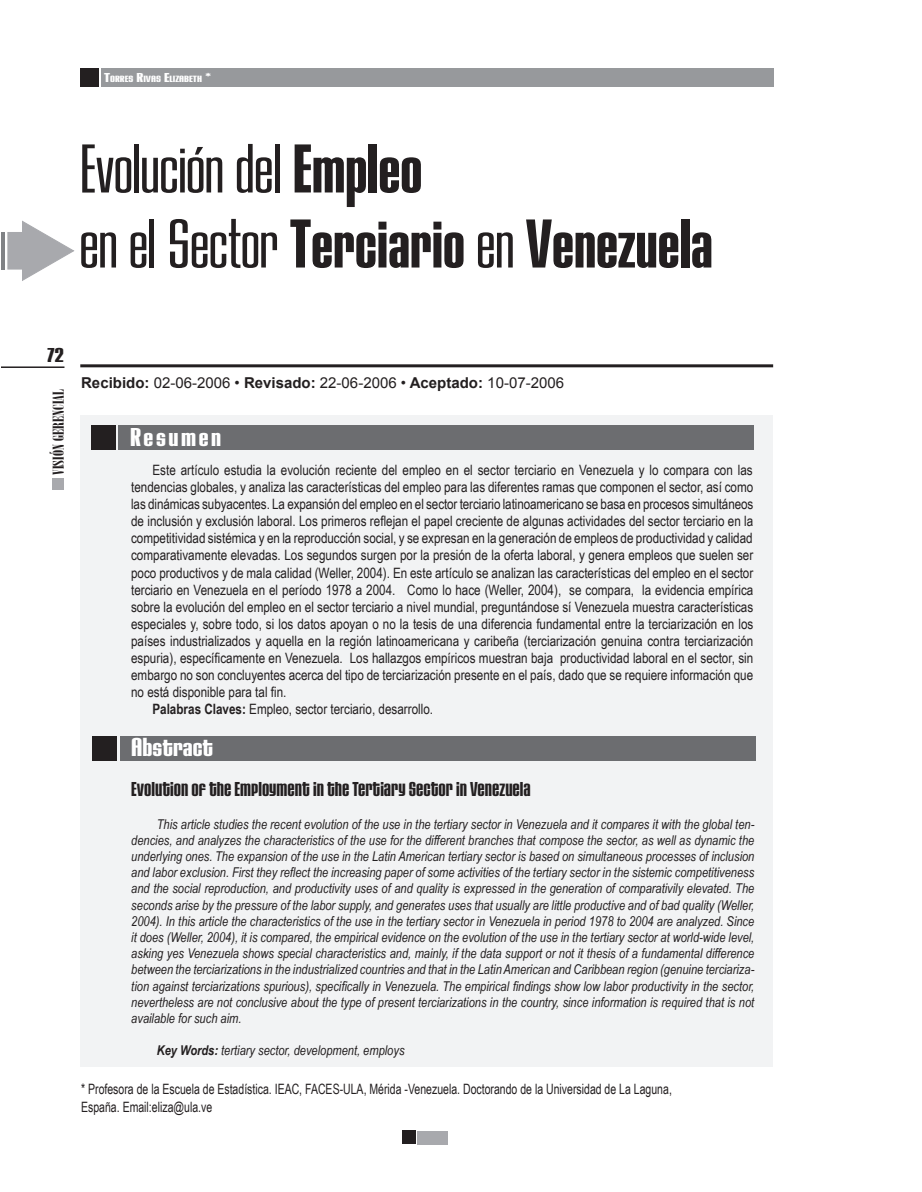
<style>
.page{position:relative;width:922px;height:1192px;background:#fff}
.page>*{position:absolute;margin:0;border:0;box-sizing:border-box;transform-origin:0 0}
.t1{font:72px "House Gothic Bold One";color:#231f20}
.t2{font:72px "House Gothic Light One";color:#231f20}
.t3{font:27px "House Gothic Bold One";color:#fff;scale:1.2 1}
.t4{font:27px "House Gothic Bold One";letter-spacing:.08em;color:#fff;scale:1.2 1}
.t5{font:21px "House Gothic Bold Three";color:#231f20}
.t6{font:21px "House Gothic Bold Three";color:#231f20;scale:1.3 1}
.t7{font:15px "Arial";color:#231f20}
.t8{font:15px "Onyx";color:#231f20;scale:1.3 1}
.t9{font:14.25px "Arial Narrow";color:#231f20}
.t10{font:14.25px/17.1px "Arial Narrow";color:#231f20;scale:.9 1}
.t11{font:italic 13.5px/16.2px "Arial Narrow";color:#231f20;text-align:justify}
.t12{font:9.45px "House Gothic Bold Two";color:#fff;scale:1.5 1}
.s1{font-size:13.5px}
.s2{font-family:"House Gothic Bold One"}
.s3{font-family:"House Gothic Light One"}
.s4{font-weight:700}
</style>
<div class="page">
<hr style="left:2px;top:366px;width:62px;height:2px;background:#231f20">
<div style="left:52px;top:478px;width:12px;height:11px;background:#a8a9ad"></div>
<div style="left:417px;top:1130px;width:30px;height:14px;background:#a8a9ad"></div>
<div style="left:402px;top:1130px;width:13px;height:14px;background:#231f20"></div>
<div style="left:80px;top:415px;width:692px;height:651px;background:#f2f3f4"></div>
<svg style="left:22px;top:220px;width:53px;height:61px"></svg>
<div style="left:8px;top:232px;width:28px;height:37px;background:#a8a9ad"></div>
<div style="left:7px;top:232px;width:30px;height:37px;border:1px solid #a8a9ad"></div>
<hr style="left:80px;top:364px;width:693px;height:3px;background:#231f20">
<div style="left:101px;top:68px;width:672px;height:19px;background:#97999c"></div>
<div style="left:80px;top:68px;width:18px;height:19px;background:#231f20"></div>
<hr style="left:2px;top:232px;width:3px;height:37px;background:#808285">
<div style="left:118px;top:425px;width:636px;height:25px;background:#6c6d70"></div>
<div style="left:91px;top:425px;width:25px;height:25px;background:#231f20"></div>
<div style="left:120px;top:735px;width:635px;height:25px;background:#6c6d70"></div>
<div style="left:92px;top:735px;width:25px;height:25px;background:#231f20"></div>
<p class="t12" style="left:104px;top:73px;width:73px"><span class="s1">T</span>ORRES <span class="s1">R</span>IVAS <span class="s1">E</span>LIZABETH <span class="s1">*</span></p>
<h1 class="t2" style="left:80px;top:128px;width:344px">Evolución del <span class="s2">Empleo</span></h1>
<h1 class="t1" style="left:80px;top:201px;width:634px"><span class="s3">en el Sector</span> Terciario <span class="s3">en</span> Venezuela</h1>
<h3 class="t6" style="left:47px;top:343px;width:14px">72</h3>
<p class="t8" style="left:50px;top:475px;width:68px;rotate:-90deg">VISIÓN GERENCIAL</p>
<p class="t7" style="left:81px;top:373px;width:484px"><span class="s4">Recibido:</span> 02-06-2006 • <span class="s4">Revisado:</span> 22-06-2006 • <span class="s4">Aceptado:</span> 10-07-2006</p>
<h2 class="t4" style="left:130px;top:421px;width:77px">Resumen</h2>
<p class="t9" style="left:152px;top:459px;width:602px">Este artículo estudia la evolución reciente del empleo en el sector terciario en Venezuela y lo compara con las</p>
<p class="t9" style="left:131px;top:476px;width:623px">tendencias globales, y analiza las características del empleo para las diferentes ramas que componen el sector, así como</p>
<p class="t9" style="left:131px;top:493px;width:623px">las dinámicas subyacentes. La expansión del empleo en el sector terciario latinoamericano se basa en procesos simultáneos</p>
<p class="t9" style="left:131px;top:511px;width:623px">de inclusión y exclusión laboral. Los primeros reflejan el papel creciente de algunas actividades del sector terciario en la</p>
<p class="t9" style="left:131px;top:528px;width:623px">competitividad sistémica y en la reproducción social, y se expresan en la generación de empleos de productividad y calidad</p>
<p class="t9" style="left:131px;top:545px;width:623px">comparativamente elevadas. Los segundos surgen por la presión de la oferta laboral, y genera empleos que suelen ser</p>
<p class="t9" style="left:131px;top:562px;width:623px">poco productivos y de mala calidad (Weller, 2004). En este artículo se analizan las características del empleo en el sector</p>
<p class="t9" style="left:131px;top:579px;width:623px">terciario en Venezuela en el período 1978 a 2004. Como lo hace (Weller, 2004), se compara, la evidencia empírica</p>
<p class="t9" style="left:131px;top:596px;width:623px">sobre la evolución del empleo en el sector terciario a nivel mundial, preguntándose sí Venezuela muestra características</p>
<p class="t9" style="left:131px;top:613px;width:623px">especiales y, sobre todo, si los datos apoyan o no la tesis de una diferencia fundamental entre la terciarización en los</p>
<p class="t9" style="left:131px;top:630px;width:623px">países industrializados y aquella en la región latinoamericana y caribeña (terciarización genuina contra terciarización</p>
<p class="t9" style="left:131px;top:647px;width:623px">espuria), específicamente en Venezuela. Los hallazgos empíricos muestran baja productividad laboral en el sector, sin</p>
<p class="t9" style="left:131px;top:664px;width:623px">embargo no son concluyentes acerca del tipo de terciarización presente en el país, dado que se requiere información que</p>
<p class="t9" style="left:131px;top:682px;width:157px">no está disponible para tal fin.</p>
<p class="t9" style="left:152px;top:699px;width:282px"><span class="s4">Palabras Claves:</span> Empleo, sector terciario, desarrollo.</p>
<h2 class="t3" style="left:131px;top:731px;width:70px">Abstract</h2>
<h3 class="t5" style="left:131px;top:776px;width:401px">Evolution of the Employment in the Tertiary Sector in Venezuela</h3>
<p class="t11" style="left:131px;top:815px;width:624px;text-indent:26px">This article studies the recent evolution of the use in the tertiary sector in Venezuela and it compares it with the global ten&shy;dencies, and analyzes the characteristics of the use for the different branches that compose the sector, as well as dynamic the underlying ones. The expansion of the use in the Latin American tertiary sector is based on simultaneous processes of inclusion and labor exclusion. First they reflect the increasing paper of some activities of the tertiary sector in the sistemic competitiveness and the social reproduction, and productivity uses of and quality is expressed in the generation of comparativily elevated. The seconds arise by the pressure of the labor supply, and generates uses that usually are little productive and of bad quality (Weller, 2004). In this article the characteristics of the use in the tertiary sector in Venezuela in period 1978 to 2004 are analyzed. Since it does (Weller, 2004), it is compared, the empirical evidence on the evolution of the use in the tertiary sector at world-wide level, asking yes Venezuela shows special characteristics and, mainly, if the data support or not it thesis of a fundamental difference between the terciarizations in the industrialized countries and that in the Latin American and Caribbean region (genuine terciariza&shy;tion against terciarizations spurious), specifically in Venezuela. The empirical findings show low labor productivity in the sector, nevertheless are not conclusive about the type of present terciarizations in the country, since information is required that is not available for such aim.</p>
<p class="t11" style="left:157px;top:1042px;width:249px"><span class="s4">Key Words:</span> tertiary sector, development, employs</p>
<p class="t10" style="left:81px;top:1080px;width:658px">* Profesora de la Escuela de Estadística. IEAC, FACES-ULA, Mérida -Venezuela. Doctorando de la Universidad de La Laguna,<br>España. Email:eliza@ula.ve</p>
</div>
